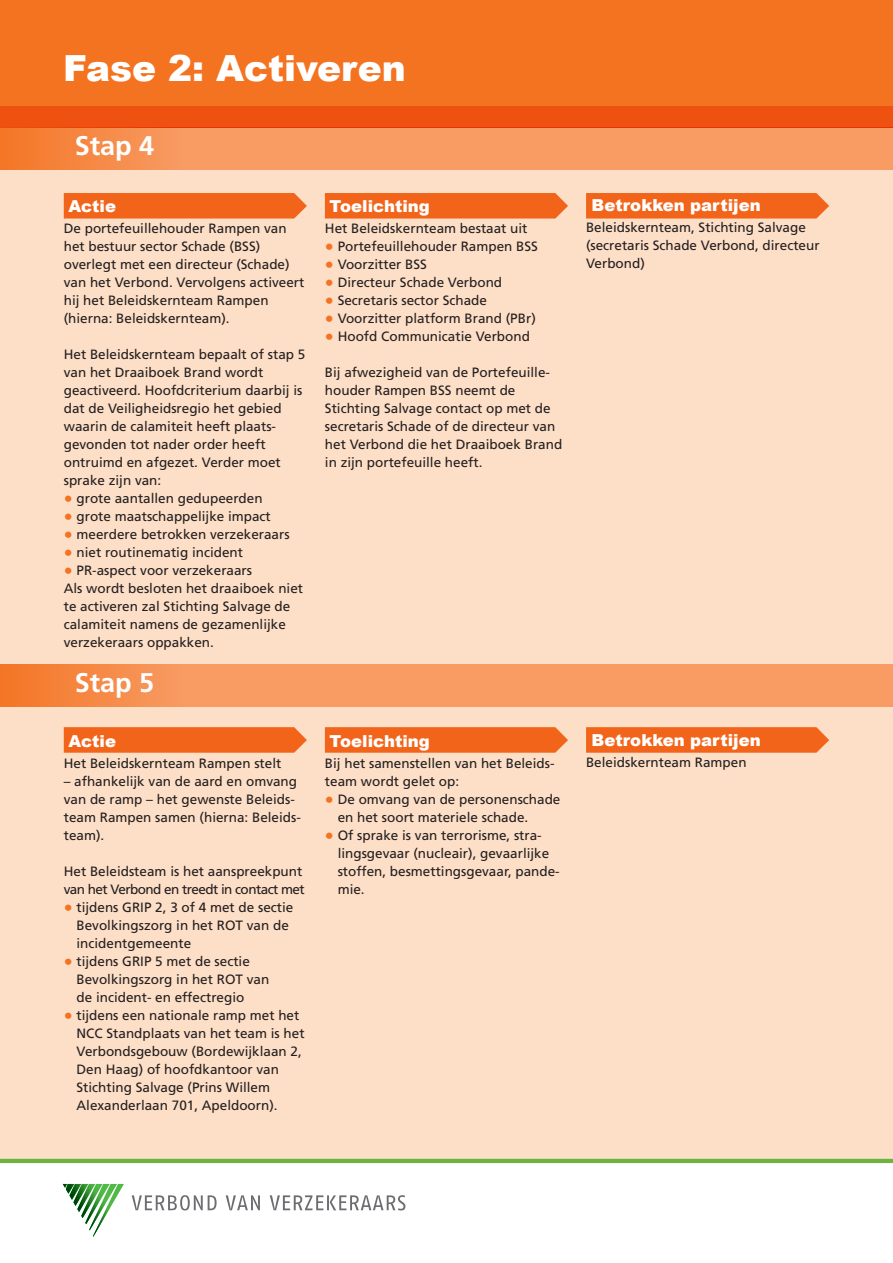
<style>
.page{position:relative;width:893px;height:1263px;background:#fff}
.page>*{position:absolute;margin:0;border:0;box-sizing:border-box;transform-origin:0 0}
.Kop_1_VVV{font:900 36px "Arial";color:#fff}
.KOP_Kader{font:700 27px "Frutiger";color:#fff}
.KOP_Kader-2{font:900 16.5px "Arial";color:#fff}
.Kadertekst_VVV{font:13.5px/18px "Frutiger";color:#231f20}
.s1{font-size:18px;color:#f47321}
</style>
<div class="page">
<div style="left:0;top:128px;width:893px;height:1031px;background:#fddec6"></div>
<div style="left:0;top:0;width:893px;height:128px;background:#f47321"></div>
<div style="left:0;top:128px;width:893px;height:42px;background:#f89c64"></div>
<div style="left:0;top:664px;width:893px;height:43px;background:#f89c64"></div>
<div style="left:0;top:664px;width:183px;height:43px;background:linear-gradient(to right,#f47525,#f79b63)"></div>
<div style="left:0;top:128px;width:183px;height:42px;background:linear-gradient(to right,#f47626,#f79b63)"></div>
<svg style="left:63px;top:1184px;width:61px;height:53px"></svg>
<svg style="left:132px;top:1195px;width:85px;height:15px"></svg>
<svg style="left:226px;top:1195px;width:34px;height:15px"></svg>
<svg style="left:270px;top:1195px;width:135px;height:15px"></svg>
<hr style="left:0;top:1159px;width:893px;height:4px;background:#6cb43f">
<div style="left:0;top:106px;width:893px;height:22px;background:#ef5110"></div>
<div style="left:64px;top:193px;width:243px;height:26px;background:#f26419"></div>
<div style="left:325px;top:193px;width:243px;height:26px;background:#f26419"></div>
<div style="left:586px;top:193px;width:243px;height:26px;background:#f26419"></div>
<svg style="left:64px;top:727px;width:243px;height:26px;background:#f26920"></svg>
<svg style="left:325px;top:727px;width:243px;height:26px;background:#f26920"></svg>
<svg style="left:586px;top:727px;width:243px;height:26px;background:#f26920"></svg>
<p class="Kop_1_VVV" style="left:63px;top:42px;width:344px">Fase 2: Activeren</p>
<p class="KOP_Kader" style="left:75px;top:130px;width:81px">Stap 4</p>
<p class="KOP_Kader-2" style="left:68px;top:194px;width:49px">Actie</p>
<p class="Kadertekst_VVV" style="left:64px;top:219px;width:242px">De portefeuillehouder Rampen van het bestuur sector Schade (BSS) overlegt met een directeur (Schade) van het Verbond. Vervolgens activeert hij het Beleidskernteam Rampen (hierna: Beleidskernteam).</p>
<p class="Kadertekst_VVV" style="left:64px;top:345px;width:243px">Het Beleidskernteam bepaalt of stap 5 van het Draaiboek Brand wordt geactiveerd. Hoofdcriterium daarbij is dat de Veiligheidsregio het gebied waarin de calamiteit heeft plaats&shy;gevonden tot nader order heeft ontruimd en afgezet. Verder moet sprake zijn van:</p>
<p class="Kadertekst_VVV" style="left:64px;top:489px;width:200px"><span class="s1">•</span> grote aantallen gedupeerden</p>
<p class="Kadertekst_VVV" style="left:64px;top:507px;width:209px"><span class="s1">•</span> grote maatschappelijke impact</p>
<p class="Kadertekst_VVV" style="left:64px;top:525px;width:227px"><span class="s1">•</span> meerdere betrokken verzekeraars</p>
<p class="Kadertekst_VVV" style="left:64px;top:543px;width:181px"><span class="s1">•</span> niet routinematig incident</p>
<p class="Kadertekst_VVV" style="left:64px;top:561px;width:190px"><span class="s1">•</span> PR-aspect voor verzekeraars</p>
<p class="Kadertekst_VVV" style="left:64px;top:579px;width:241px">Als wordt besloten het draaiboek niet te activeren zal Stichting Salvage de calamiteit namens de gezamenlijke verzekeraars oppakken.</p>
<p class="KOP_Kader" style="left:75px;top:667px;width:81px">Stap 5</p>
<p class="KOP_Kader-2" style="left:68px;top:729px;width:49px">Actie</p>
<p class="Kadertekst_VVV" style="left:64px;top:754px;width:219px">Het Beleidskernteam Rampen stelt</p>
<p class="Kadertekst_VVV" style="left:64px;top:772px;width:239px">– afhankelijk van de aard en omvang van de ramp – het gewenste Beleids&shy;team Rampen samen (hierna: Beleids&shy;team).</p>
<p class="Kadertekst_VVV" style="left:64px;top:862px;width:243px">Het Beleidsteam is het aanspreekpunt van het Verbond en treedt in contact met</p>
<p class="Kadertekst_VVV" style="left:77px;top:898px;width:218px;text-indent:-13px"><span class="s1">•</span> tijdens GRIP 2, 3 of 4 met de sectie<br>Bevolkingszorg in het ROT van de incidentgemeente</p>
<p class="Kadertekst_VVV" style="left:77px;top:952px;width:194px;text-indent:-13px"><span class="s1">•</span> tijdens GRIP 5 met de sectie<br>Bevolkingszorg in het ROT van de incident- en effectregio</p>
<p class="Kadertekst_VVV" style="left:77px;top:1006px;width:230px;text-indent:-13px"><span class="s1">•</span> tijdens een nationale ramp met het NCC Standplaats van het team is het Verbondsgebouw (Bordewijklaan 2, Den Haag) of hoofdkantoor van Stichting Salvage (Prins Willem Alexanderlaan 701, Apeldoorn).</p>
<p class="KOP_Kader-2" style="left:329px;top:194px;width:102px">Toelichting</p>
<p class="Kadertekst_VVV" style="left:325px;top:219px;width:204px">Het Beleidskernteam bestaat uit</p>
<p class="Kadertekst_VVV" style="left:325px;top:237px;width:215px"><span class="s1">•</span> Portefeuillehouder Rampen BSS</p>
<p class="Kadertekst_VVV" style="left:325px;top:255px;width:104px"><span class="s1">•</span> Voorzitter BSS</p>
<p class="Kadertekst_VVV" style="left:325px;top:273px;width:179px"><span class="s1">•</span> Directeur Schade Verbond</p>
<p class="Kadertekst_VVV" style="left:325px;top:291px;width:164px"><span class="s1">•</span> Secretaris sector Schade</p>
<p class="Kadertekst_VVV" style="left:325px;top:309px;width:212px"><span class="s1">•</span> Voorzitter platform Brand (PBr)</p>
<p class="Kadertekst_VVV" style="left:325px;top:327px;width:207px"><span class="s1">•</span> Hoofd Communicatie Verbond</p>
<p class="Kadertekst_VVV" style="left:325px;top:363px;width:239px">Bij afwezigheid van de Portefeuille&shy;houder Rampen BSS neemt de Stichting Salvage contact op met de secretaris Schade of de directeur van het Verbond die het Draaiboek Brand in zijn portefeuille heeft.</p>
<p class="KOP_Kader-2" style="left:329px;top:729px;width:102px">Toelichting</p>
<p class="Kadertekst_VVV" style="left:325px;top:754px;width:231px">Bij het samenstellen van het Beleids&shy;team wordt gelet op:</p>
<p class="Kadertekst_VVV" style="left:338px;top:790px;width:224px;text-indent:-13px"><span class="s1">•</span> De omvang van de personenschade en het soort materiele schade.</p>
<p class="Kadertekst_VVV" style="left:338px;top:826px;width:224px;text-indent:-13px"><span class="s1">•</span> Of sprake is van terrorisme, stra&shy;lingsgevaar (nucleair), gevaarlijke stoffen, besmettingsgevaar, pande&shy;mie.</p>
<p class="KOP_Kader-2" style="left:592px;top:193px;width:171px">Betrokken partijen</p>
<p class="Kadertekst_VVV" style="left:586px;top:218px;width:235px">Beleidskernteam, Stichting Salvage (secretaris Schade Verbond, directeur<br>Verbond)</p>
<p class="KOP_Kader-2" style="left:592px;top:728px;width:171px">Betrokken partijen</p>
<p class="Kadertekst_VVV" style="left:586px;top:753px;width:162px">Beleidskernteam Rampen</p>
</div>
